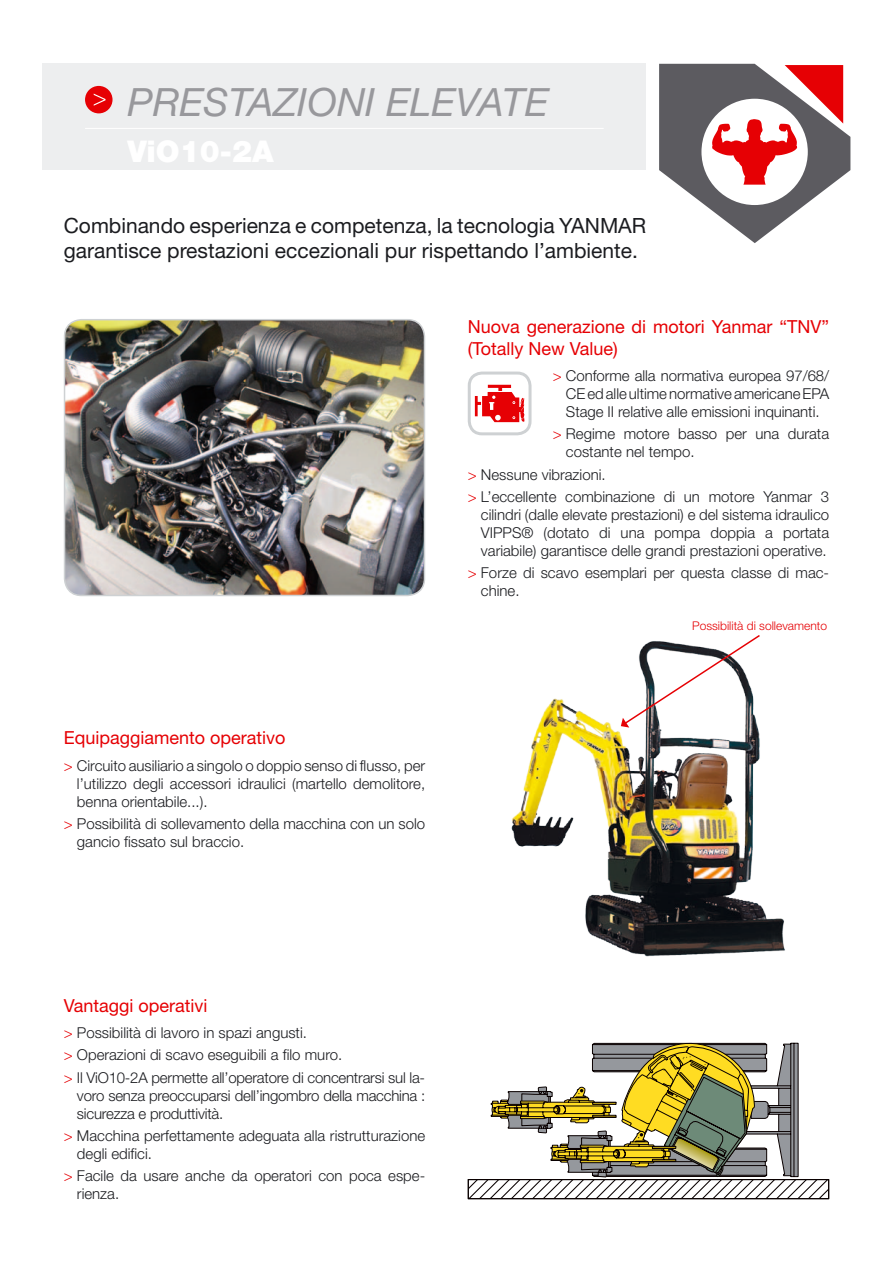
<style>
.page{position:relative;width:893px;height:1263px;background:#fff}
.page>*{position:absolute;margin:0;border:0;box-sizing:border-box;transform-origin:0 0}
.t1{font:italic 39px "Helvetica Neue";color:#98989c}
.t2{font:21px/25.2px "Helvetica Neue";color:#1b1c20}
.t3{font:18px/21.6px "Helvetica Neue";color:#e60004}
.t4{font:300 15px/18px "Helvetica Neue";color:#1b1c20}
.t5{font:300 12px "Helvetica Neue";color:#e60004}
.s1{color:#e60004}
</style>
<div class="page">
<img style="left:65px;top:320px;width:359px;height:275px">
<div style="left:64px;top:319px;width:361px;height:277px;border:2px solid #ced1d3;border-radius:17px"></div>
<img style="left:511px;top:698px;width:274px;height:259px">
<svg style="left:621px;top:635px;width:140px;height:92px"></svg>
<svg style="left:475px;top:385px;width:49px;height:37px"></svg>
<div style="left:468px;top:372px;width:63px;height:63px;border:3px solid #ced1d3;border-radius:13px"></div>
<svg style="left:470px;top:1043px;width:357px;height:154px"></svg>
<div style="left:468px;top:1179px;width:361px;height:20px;border:1px solid #090000"></div>
<div style="left:43px;top:64px;width:603px;height:106px;background:#edeeef"></div>
<svg style="left:659px;top:64px;width:191px;height:179px"></svg>
<div style="left:85px;top:86px;width:28px;height:27px;background:#e60004;border-radius:50%"></div>
<svg style="left:94px;top:94px;width:12px;height:12px"></svg>
<hr style="left:85px;top:128px;width:519px;height:1px;background:#fff">
<h1 class="t1" style="left:128px;top:78px;width:422px">PRESTAZIONI ELEVATE</h1>
<h2 class="t2" style="left:64px;top:213px;width:584px">Combinando esperienza e competenza, la tecnologia YANMAR garantisce prestazioni eccezionali pur rispettando l’ambiente.</h2>
<p class="t3" style="left:468px;top:316px;width:363px">Nuova generazione di motori Yanmar “TNV” (Totally New Value)</p>
<p class="t4" style="left:566px;top:367px;width:265px;text-align:justify;text-indent:-13px"><span class="s1">&gt;</span> Conforme alla normativa europea 97/68/ CE ed alle ultime normative americane EPA Stage II relative alle emissioni inquinanti.</p>
<p class="t4" style="left:566px;top:425px;width:265px;text-indent:-13px"><span class="s1">&gt;</span> Regime motore basso per una durata costante nel tempo.</p>
<p class="t4" style="left:468px;top:463px;width:363px;line-height:22.2px"><span class="s1">&gt;</span> Nessune vibrazioni.<br><span class="s1">&gt;</span> L’eccellente combinazione di un motore Yanmar 3</p>
<p class="t4" style="left:481px;top:505px;width:350px;text-align:justify">cilindri (dalle elevate prestazioni) e del sistema idraulico VIPPS® (dotato di una pompa doppia a portata variabile) garantisce delle grandi prestazioni operative.</p>
<p class="t4" style="left:481px;top:563px;width:350px;text-indent:-13px"><span class="s1">&gt;</span> Forze di scavo esemplari per questa classe di mac&shy;chine.</p>
<p class="t3" style="left:64px;top:727px;width:223px">Equipaggiamento operativo</p>
<p class="t4" style="left:77px;top:756px;width:350px;text-align:justify;text-indent:-13px"><span class="s1">&gt;</span> Circuito ausiliario a singolo o doppio senso di flusso, per l’utilizzo degli accessori idraulici (martello demolitore, benna orientabile...).</p>
<p class="t4" style="left:77px;top:814px;width:350px;text-indent:-13px"><span class="s1">&gt;</span> Possibilità di sollevamento della macchina con un solo gancio fissato sul braccio.</p>
<p class="t3" style="left:64px;top:994px;width:145px">Vantaggi operativi</p>
<p class="t4" style="left:64px;top:1021px;width:363px;line-height:22.2px"><span class="s1">&gt;</span> Possibilità di lavoro in spazi angusti.<br><span class="s1">&gt;</span> Operazioni di scavo eseguibili a filo muro.<br><span class="s1">&gt;</span> Il ViO10-2A permette all’operatore di concentrarsi sul la-</p>
<p class="t4" style="left:77px;top:1086px;width:350px">voro senza preoccuparsi dell’ingombro della macchina : sicurezza e produttività.</p>
<p class="t4" style="left:77px;top:1126px;width:350px;text-indent:-13px"><span class="s1">&gt;</span> Macchina perfettamente adeguata alla ristrutturazione degli edifici.</p>
<p class="t4" style="left:77px;top:1166px;width:350px;text-indent:-13px"><span class="s1">&gt;</span> Facile da usare anche da operatori con poca espe&shy;rienza.</p>
<p class="t5" style="left:692px;top:618px;width:136px">Possibilità di sollevamento</p>
</div>
